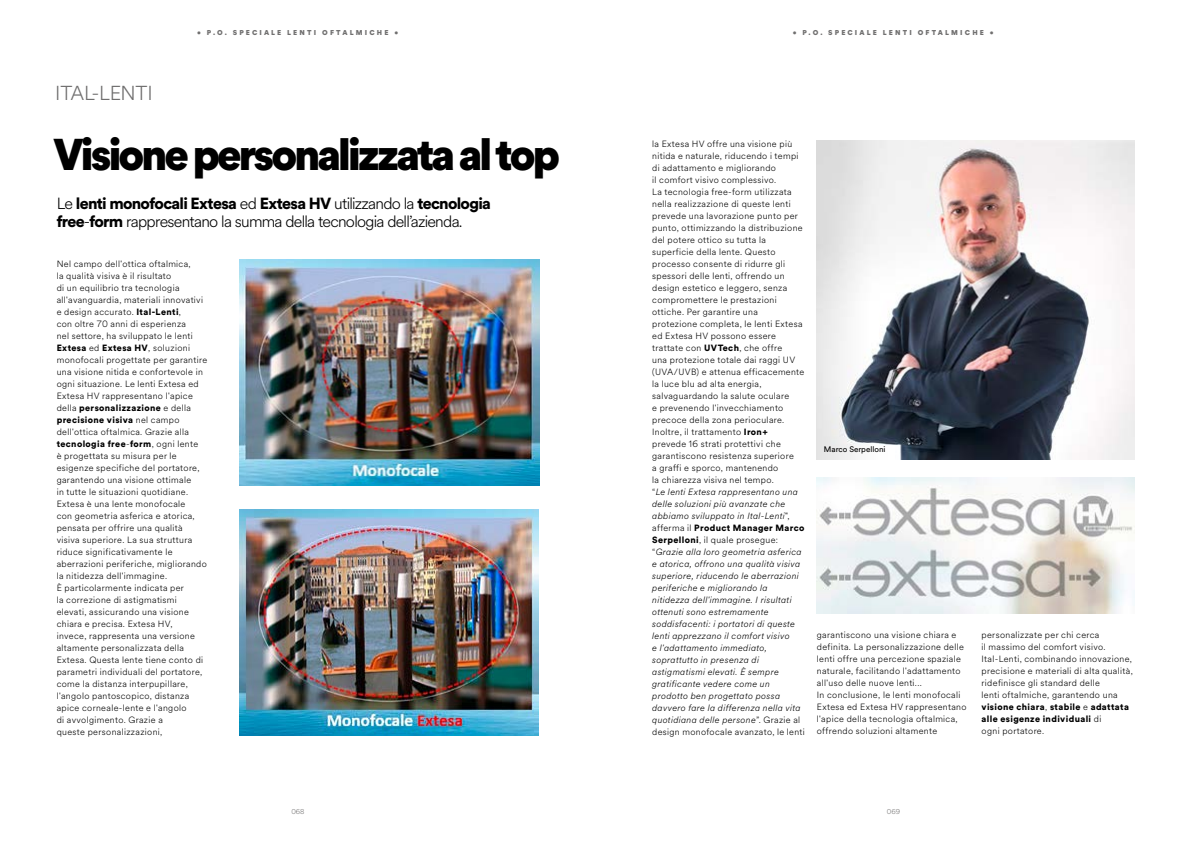
<style>
.page{position:relative;width:1191px;height:842px;background:#fff}
.page>*{position:absolute;margin:0;border:0;box-sizing:border-box;transform-origin:0 0}
.t1{font:900 44px "Circular XX";letter-spacing:-.08em;color:#000}
.t2{font:300 20px "Circular Spotify Text";letter-spacing:-.015em;color:#706f6f}
.t3{font:300 16px "Circular Spotify Text";letter-spacing:-.045em;color:#000}
.t4{font:900 16px "Circular Std";letter-spacing:-.045em;color:#000}
.t5{font:300 9px/12px "Circular Spotify Text";letter-spacing:.04em;color:#000}
.t6{font:italic 300 9px/12px "Circular Spotify Text";letter-spacing:.04em;color:#000}
.t7{font:900 9px/12px "Circular Std";letter-spacing:.04em;color:#000}
.t8{font:8px "Circular Std";color:#000}
.t9{font:900 7px "Circular XX";letter-spacing:.31em;color:#706f6f}
.t10{font:300 7px "Circular Spotify Text";color:#706f6f}
.s1{font-family:"Circular Spotify Text";font-weight:300}
.s2{font-family:"Circular Std";font-weight:900}
.s3{font-style:italic}
.s4{font-family:"Circular Std";font-weight:900;font-style:normal}
.s5{font-style:normal}
</style>
<div class="page">
<img style="left:240px;top:260px;width:299px;height:225px">
<img style="left:240px;top:509px;width:299px;height:226px">
<img style="left:817px;top:140px;width:317px;height:319px">
<img style="left:817px;top:477px;width:317px;height:136px">
<p class="t9" style="left:197px;top:28px;width:202px">• P.O. SPECIALE LENTI OFTALMICHE •</p>
<p class="t9" style="left:792px;top:28px;width:202px">• P.O. SPECIALE LENTI OFTALMICHE •</p>
<h2 class="t2" style="left:55px;top:79px;width:99px">ITAL-LENTI</h2>
<h1 class="t1" style="left:53px;top:123px;width:509px">Visione personalizzata al top</h1>
<h3 class="t4" style="left:57px;top:192px;width:435px"><span class="s1">Le</span> lenti monofocali Extesa <span class="s1">ed</span> Extesa HV <span class="s1">utilizzando la</span> tecnologia</h3>
<h3 class="t3" style="left:57px;top:210px;width:407px"><span class="s2">free</span>-<span class="s2">form</span> rappresentano la summa della tecnologia dell’azienda.</h3>
<p class="t5" style="left:57px;top:258px;width:148px">Nel campo dell'ottica oftalmica,<br>la qualità visiva è il risultato<br>di un equilibrio tra tecnologia all'avanguardia, materiali innovativi e design accurato. <span class="s2">Ital-Lenti</span>,<br>con oltre 70 anni di esperienza<br>nel settore, ha sviluppato le lenti</p>
<p class="t7" style="left:57px;top:342px;width:135px">Extesa <span class="s1">ed</span> Extesa HV<span class="s1">, soluzioni</span></p>
<p class="t5" style="left:57px;top:354px;width:152px">monofocali progettate per garantire una visione nitida e confortevole in ogni situazione. Le lenti Extesa ed Extesa HV rappresentano l'apice</p>
<p class="t7" style="left:57px;top:402px;width:136px"><span class="s1">della</span> personalizzazione <span class="s1">e della </span>precisione visiva <span class="s1">nel campo</span></p>
<p class="t5" style="left:57px;top:426px;width:134px">dell'ottica oftalmica. Grazie alla</p>
<p class="t7" style="left:57px;top:438px;width:143px">tecnologia free<span class="s1">-</span>form<span class="s1">, ogni lente</span></p>
<p class="t5" style="left:57px;top:450px;width:152px">è progettata su misura per le esigenze specifiche del portatore, garantendo una visione ottimale<br>in tutte le situazioni quotidiane.<br>Extesa è una lente monofocale<br>con geometria asferica e atorica, pensata per offrire una qualità visiva superiore. La sua struttura riduce significativamente le aberrazioni periferiche, migliorando la nitidezza dell'immagine.<br>È particolarmente indicata per<br>la correzione di astigmatismi elevati, assicurando una visione chiara e precisa. Extesa HV,<br>invece, rappresenta una versione altamente personalizzata della<br>Extesa. Questa lente tiene conto di parametri individuali del portatore, come la distanza interpupillare, l'angolo pantoscopico, distanza apice corneale-lente e l'angolo<br>di avvolgimento. Grazie a<br>queste personalizzazioni,</p>
<p class="t5" style="left:652px;top:138px;width:154px">la Extesa HV offre una visione più nitida e naturale, riducendo i tempi di adattamento e migliorando<br>il comfort visivo complessivo.<br>La tecnologia free-form utilizzata nella realizzazione di queste lenti prevede una lavorazione punto per punto, ottimizzando la distribuzione del potere ottico su tutta la superficie della lente. Questo processo consente di ridurre gli spessori delle lenti, offrendo un design estetico e leggero, senza compromettere le prestazioni ottiche. Per garantire una protezione completa, le lenti Extesa ed Extesa HV possono essere trattate con <span class="s2">UVTech</span>, che offre<br>una protezione totale dai raggi UV (UVA/UVB) e attenua efficacemente la luce blu ad alta energia, salvaguardando la salute oculare<br>e prevenendo l'invecchiamento precoce della zona perioculare.<br>Inoltre, il trattamento <span class="s2">Iron+<br></span>prevede 16 strati protettivi che garantiscono resistenza superiore<br>a graffi e sporco, mantenendo<br>la chiarezza visiva nel tempo.<br>“<span class="s3">Le lenti Extesa rappresentano una delle soluzioni più avanzate che abbiamo sviluppato in Ital-Lenti</span>",</p>
<p class="t7" style="left:652px;top:522px;width:154px"><span class="s1">afferma il</span> Product Manager Marco</p>
<p class="t6" style="left:652px;top:534px;width:154px"><span class="s4">Serpelloni</span><span class="s5">, il quale prosegue: “</span>Grazie alla loro geometria asferica e atorica, offrono una qualità visiva superiore, riducendo le aberrazioni periferiche e migliorando la nitidezza dell'immagine. I risultati ottenuti sono estremamente soddisfacenti: i portatori di queste lenti apprezzano il comfort visivo<br>e l'adattamento immediato, soprattutto in presenza di astigmatismi elevati. È sempre gratificante vedere come un prodotto ben progettato possa davvero fare la differenza nella vita quotidiana delle persone<span class="s5">”. Grazie al design monofocale avanzato, le lenti</span></p>
<p class="t8" style="left:824px;top:444px;width:63px">Marco Serpelloni</p>
<p class="t5" style="left:817px;top:629px;width:151px">garantiscono una visione chiara e definita. La personalizzazione delle lenti offre una percezione spaziale naturale, facilitando l'adattamento all'uso delle nuove lenti...<br>In conclusione, le lenti monofocali Extesa ed Extesa HV rappresentano l'apice della tecnologia oftalmica, offrendo soluzioni altamente</p>
<p class="t5" style="left:981px;top:629px;width:153px">personalizzate per chi cerca<br>il massimo del comfort visivo.<br>Ital-Lenti, combinando innovazione, precisione e materiali di alta qualità, ridefinisce gli standard delle<br>lenti oftalmiche, garantendo una</p>
<p class="t7" style="left:981px;top:701px;width:149px">visione chiara<span class="s1">,</span> stabile <span class="s1">e</span> adattata alle esigenze individuali <span class="s1">di</span></p>
<p class="t5" style="left:981px;top:725px;width:64px">ogni portatore.</p>
<p class="t10" style="left:291px;top:806px;width:15px">068</p>
<p class="t10" style="left:887px;top:806px;width:15px">069</p>
</div>
